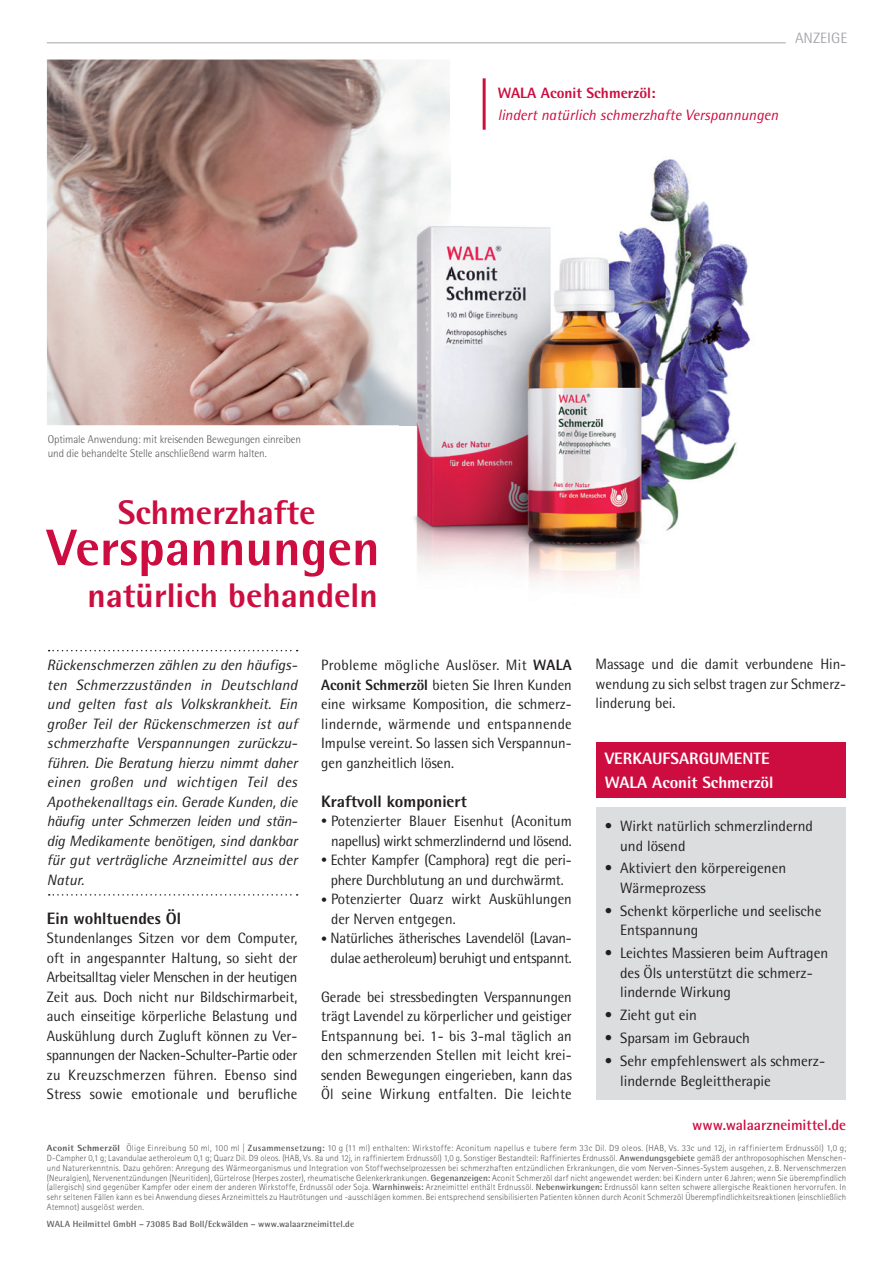
<style>
.page{position:relative;width:893px;height:1263px;background:#fff}
.page>*{position:absolute;margin:0;border:0;box-sizing:border-box;transform-origin:0 0}
.t1{font:800 51.3px "Agfa Rotis Semisans";color:#cd0d40}
.t2{font:800 34.2px "Agfa Rotis Semisans";color:#cd0d40}
.t3{font:800 16.5px/24px "Agfa Rotis Semisans";color:#fff}
.t4{font:800 16.5px "Agfa Rotis Semisans";color:#231f20}
.t5{font:15px/19.5px "Agfa Rotis Semisans";color:#231f20}
.t6{font:italic 15px/19.5px "Agfa Rotis Semisans";color:#231f20;text-align:justify}
.t7{font:15px/19.5px "Agfa Rotis Semisans";letter-spacing:-.02em;color:#231f20;text-align:right}
.t8{font:italic 15px "Agfa Rotis Semisans";color:#cd0d40}
.t9{font:700 15px "Agfa Rotis Semisans";letter-spacing:-.005em;color:#cd0d40}
.t10{font:800 15px "Agfa Rotis Semisans";color:#cd0d40}
.t11{font:15px "Agfa Rotis Semisans";color:#a8a9ad}
.t12{font:300 11.25px/13.5px "Agfa Rotis Semisans";letter-spacing:-.01em;color:#57585a}
.t13{font:300 9px/9.8px "Agfa Rotis Sans Serif";letter-spacing:.015em;color:#57585a;text-align:justify}
.t14{font:700 9px "Agfa Rotis Semisans";letter-spacing:.015em;color:#57585a}
.s1{font-weight:800}
.s2{font-size:12px}
.s3{font-family:"Agfa Rotis Semisans";font-weight:800}
.s4{font-family:"Agfa Rotis Semisans";font-weight:700}
</style>
<div class="page">
<hr style="left:47px;top:42px;width:739px;height:1px;background:#a8a9ad">
<img style="left:47px;top:60px;width:403px;height:365px">
<img style="left:450px;top:159px;width:300px;height:423px">
<img style="left:399px;top:425px;width:51px;height:146px">
<img style="left:399px;top:156px;width:51px;height:269px">
<hr style="left:483px;top:78px;width:3px;height:52px;background:#cd0d40">
<svg style="left:49px;top:894px;width:249px;height:2px"></svg>
<svg style="left:49px;top:650px;width:249px;height:1px"></svg>
<div style="left:596px;top:807px;width:250px;height:292px;background:#dcdddf"></div>
<div style="left:596px;top:742px;width:250px;height:55px;background:#cd0d40"></div>
<p class="t11" style="left:795px;top:29px;width:54px">ANZEIGE</p>
<p class="t10" style="left:498px;top:83px;width:159px">WALA Aconit Schmerzöl:</p>
<p class="t8" style="left:498px;top:106px;width:282px">lindert natürlich schmerzhafte Verspannungen</p>
<p class="t12" style="left:48px;top:433px;width:255px">Optimale Anwendung: mit kreisenden Bewegungen einreiben und die behandelte Stelle anschließend warm halten.</p>
<h2 class="t2" style="left:118px;top:490px;width:199px">Schmerzhafte</h2>
<h1 class="t1" style="left:47px;top:515px;width:334px">Verspannungen</h1>
<h2 class="t2" style="left:87px;top:574px;width:292px">natürlich behandeln</h2>
<p class="t6" style="left:47px;top:655px;width:252px">Rückenschmerzen zählen zu den häufigs&shy;ten Schmerzzuständen in Deutschland und gelten fast als Volkskrankheit. Ein großer Teil der Rückenschmerzen ist auf schmerzhafte Verspannungen zurückzu&shy;führen. Die Beratung hierzu nimmt daher einen großen und wichtigen Teil des Apothekenalltags ein. Gerade Kunden, die häufig unter Schmerzen leiden und stän&shy;dig Medikamente benötigen, sind dankbar für gut verträgliche Arzneimittel aus der Natur.</p>
<p class="t4" style="left:47px;top:908px;width:136px">Ein wohltuendes Öl</p>
<p class="t5" style="left:47px;top:928px;width:252px;text-align:justify">Stundenlanges Sitzen vor dem Computer, oft in angespannter Haltung, so sieht der Arbeitsalltag vieler Menschen in der heutigen Zeit aus. Doch nicht nur Bildschirmarbeit, auch einseitige körperliche Belastung und Auskühlung durch Zugluft können zu Ver&shy;spannungen der Nacken- Schulter-Partie oder zu Kreuzschmerzen führen. Ebenso sind Stress sowie emotionale und berufliche</p>
<p class="t5" style="left:321px;top:655px;width:252px;text-align:justify">Probleme mögliche Auslöser. Mit <span class="s1">WALA Aconit Schmerzöl</span> bie ten Sie Ihren Kunden eine wirksame Komposition, die schmerz&shy;lindernde, wärmende und entspannende Impulse vereint. So lassen sich Verspannun&shy;gen ganzheitlich lösen.</p>
<p class="t4" style="left:321px;top:791px;width:147px">Kraftvoll komponiert</p>
<p class="t7" style="left:321px;top:811px;width:252px"><span class="s2">•</span> Potenzierter Blauer Eisenhut (Aconitum napellus) wirkt schmerzlindernd und lösend.</p>
<p class="t5" style="left:321px;top:850px;width:252px;text-align:center"><span class="s2">•</span> Echter Kampfer (Camphora) regt die peri&shy;phere Durchblutung an und durchwärmt.</p>
<p class="t5" style="left:331px;top:889px;width:242px;text-indent:-10px"><span class="s2">•</span> Potenzierter Quarz wirkt Auskühlungen der Nerven entgegen.</p>
<p class="t7" style="left:321px;top:928px;width:252px"><span class="s2">•</span> Natürliches ätherisches Lavendelöl (Lavan&shy;dulae aetheroleum) beruhigt und entspannt.</p>
<p class="t5" style="left:321px;top:987px;width:252px;text-align:justify">Gerade bei stressbedingten Verspannungen trägt Lavendel zu körperlicher und geistiger Entspannung bei. 1- bis 3-mal täglich an den schmerzenden Stellen mit leicht krei&shy;senden Bewegungen eingerieben, kann das Öl seine Wirkung entfalten. Die leichte</p>
<p class="t5" style="left:596px;top:654px;width:252px;text-align:justify">Massage und die damit verbundene Hin&shy;wendung zu sich selbst tragen zur Schmerz&shy;linderung bei.</p>
<p class="t3" style="left:605px;top:746px;width:170px">VERKAUFSARGUMENTE<br>WALA Aconit Schmerzöl</p>
<p class="t5" style="left:620px;top:816px;width:194px;text-indent:-15px">• Wirkt natürlich schmerzlindernd und lösend</p>
<p class="t5" style="left:620px;top:858px;width:168px;text-indent:-15px">• Aktiviert den körpereigenen<br>Wärme prozess</p>
<p class="t5" style="left:620px;top:901px;width:203px;text-indent:-15px">• Schenkt körperliche und seelische<br>Entspannung</p>
<p class="t5" style="left:620px;top:943px;width:210px;text-indent:-15px">• Leichtes Massieren beim Auftragen des Öls unterstützt die schmerz&shy;lindernde Wirkung</p>
<p class="t5" style="left:605px;top:1005px;width:94px">• Zieht gut ein</p>
<p class="t5" style="left:605px;top:1028px;width:147px">• Sparsam im Gebrauch</p>
<p class="t5" style="left:620px;top:1051px;width:207px;text-indent:-15px">• Sehr empfehlenswert als schmerz&shy;lindernde Begleittherapie</p>
<p class="t9" style="left:692px;top:1116px;width:156px">www.walaarzneimittel.de</p>
<p class="t13" style="left:47px;top:1143px;width:801px"><span class="s3">Aconit Schmerzöl</span> Ölige Einreibung 50 ml, 100 ml | <span class="s4">Zusammensetzung:</span> 10 g (11 ml) enthalten: Wirkstoffe: Aconitum napellus e tubere ferm 33c Dil. D9 oleos. (HAB, Vs. 33c und 12j, in raffiniertem Erdnussöl) 1,0 g; D-Campher 0,1 g; Lavandulae aetheroleum 0,1 g; Quarz Dil. D9 oleos. (HAB, Vs. 8a und 12j, in raffiniertem Erdnussöl) 1,0 g. Sonstiger Bestandteil: Raffiniertes Erdnussöl. <span class="s4">Anwendungsgebiete</span> gemäß der anthroposophischen Menschen&shy;und Naturerkenntnis. Dazu gehören: Anregung des Wärmeorganismus und Integration von Stoffwechselprozessen bei schmerzhaften entzündlichen Erkrankungen, die vom Nerven-Sinnes-System ausgehen, z. B. Nervenschmerzen (Neuralgien), Nervenentzündungen (Neuritiden), Gürtelrose (Herpes zoster), rheumatische Gelenkerkrankungen. <span class="s4">Gegenanzeigen:</span> Aconit Schmerzöl darf nicht angewendet werden: bei Kindern unter 6 Jahren; wenn Sie überempfindlich (allergisch) sind gegenüber Kampfer oder einem der anderen Wirkstoffe, Erdnussöl oder Soja. <span class="s4">Warnhinweis:</span> Arzneimittel enthält Erdnussöl. <span class="s4">Nebenwirkungen:</span> Erdnussöl kann selten schwere allergische Reaktionen hervorrufen. In sehr seltenen Fällen kann es bei Anwendung dieses Arzneimittels zu Hautrötungen und -ausschlägen kommen. Bei entsprechend sensibilisierten Patienten können durch Aconit Schmerzöl Überempfindlichkeitsreaktionen (einschließlich Atemnot) ausgelöst werden.</p>
<p class="t14" style="left:47px;top:1218px;width:309px">WALA Heilmittel GmbH – 73085 Bad Boll / Eckwälden – www.walaarzneimittel.de</p>
</div>
